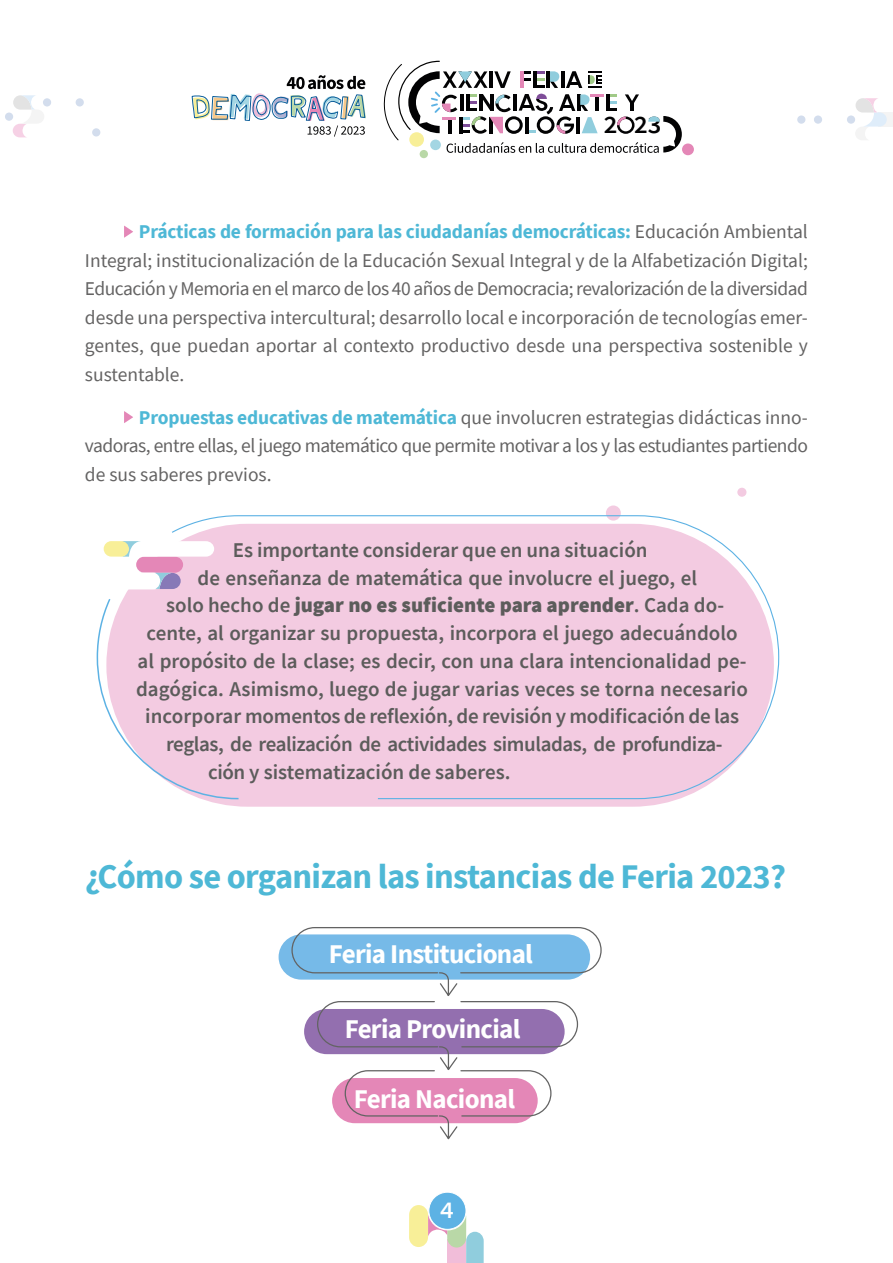
<style>
.page{position:relative;width:893px;height:1263px;background:#fff}
.page>*{position:absolute;margin:0;border:0;box-sizing:border-box;transform-origin:0 0}
.t1{font:700 34.5px "Source Sans Pro";letter-spacing:-.02em;color:#4eb8d6}
.t2{font:700 27px "Source Sans Pro";letter-spacing:-.025em;color:#fff}
.t3{font:600 25.5px "Source Sans Pro";color:#020203;scale:1.04 1}
.t4{font:600 24px "Source Code Pro";color:#fff}
.t5{font:600 21px "Source Sans Pro";color:#5c5c5b}
.t6{font:600 21px "Source Sans Pro";letter-spacing:-.02em;color:#5c5c5b}
.t7{font:900 21px "Source Sans Pro";color:#5c5c5b}
.t8{font:19.5px/28.5px "Source Sans Pro";color:#646363;text-align:justify}
.s1{font-weight:700;color:#4eb8d6}
.s2{font-weight:600}
</style>
<div class="page">
<div style="left:429px;top:1192px;width:37px;height:37px;background:#5db2e4;border-radius:50%"></div>
<div style="left:428px;top:1192px;width:38px;height:38px;border:1px solid #fff;border-radius:50%"></div>
<svg style="left:409px;top:1205px;width:75px;height:58px"></svg>
<div style="left:279px;top:934px;width:311px;height:45px;background:#76bae8;border-radius:23px"></div>
<div style="left:606px;top:505px;width:15px;height:16px;background:#f3cbe1;border-radius:50%"></div>
<svg style="left:124px;top:225px;width:9px;height:13px"></svg>
<svg style="left:124px;top:411px;width:9px;height:12px"></svg>
<div style="left:682px;top:143px;width:12px;height:12px;background:#e487b7;border-radius:50%"></div>
<div style="left:420px;top:150px;width:8px;height:8px;background:#b9d8a7;border-radius:50%"></div>
<svg style="left:383px;top:60px;width:299px;height:93px"></svg>
<svg style="left:191px;top:75px;width:175px;height:62px"></svg>
<div style="left:737px;top:488px;width:9px;height:9px;background:#f3cbe1;border-radius:50%"></div>
<div style="left:304px;top:1009px;width:261px;height:45px;background:#936faf;border-radius:23px"></div>
<svg style="left:316px;top:973px;width:263px;height:167px"></svg>
<div style="left:291px;top:927px;width:311px;height:46px;border:1px solid #636363;border-radius:23px"></div>
<svg style="left:171px;top:515px;width:609px;height:285px;background:#f2cfe3"></svg>
<svg style="left:96px;top:597px;width:144px;height:203px"></svg>
<svg style="left:103px;top:541px;width:111px;height:48px"></svg>
<svg style="left:13px;top:95px;width:31px;height:42px"></svg>
<div style="left:43px;top:98px;width:8px;height:9px;background:#d3dded;border-radius:50%"></div>
<div style="left:5px;top:113px;width:8px;height:8px;background:#d3dded;border-radius:50%"></div>
<div style="left:92px;top:128px;width:8px;height:9px;background:#d3dded;border-radius:50%"></div>
<svg style="left:855px;top:98px;width:38px;height:42px"></svg>
<div style="left:76px;top:98px;width:8px;height:9px;background:#d3dded;border-radius:50%"></div>
<div style="left:797px;top:115px;width:8px;height:9px;background:#d3dded;border-radius:50%"></div>
<div style="left:814px;top:115px;width:8px;height:9px;background:#d3dded;border-radius:50%"></div>
<div style="left:847px;top:115px;width:8px;height:9px;background:#d3dded;border-radius:50%"></div>
<h3 class="t3" style="left:604px;top:108px;width:57px">2 23</h3>
<p class="t8" style="left:85px;top:217px;width:725px;text-indent:54px"><span class="s1">Prácticas de formación para las ciudadanías democráticas:</span> Educación Ambiental Integral; institucionalización de la Educación Sexual Integral y de la Alfabetización Digital; Educación y Memoria en el marco de los 40 años de Democracia; revalorización de la diversidad desde una perspectiva intercultural; desarrollo local e incorporación de tecnologías emer&shy;gentes, que puedan aportar al contexto productivo desde una perspectiva sostenible y sustentable.</p>
<p class="t8" style="left:85px;top:403px;width:724px;text-indent:54px"><span class="s1">Propuestas educativas de matemática</span> que involucren estrategias didácticas inno&shy;vadoras, entre ellas, el juego matemático que permite motivar a los y las estudiantes partiendo de sus saberes previos.</p>
<p class="t5" style="left:233px;top:536px;width:416px">Es importante considerar que en una situación</p>
<p class="t5" style="left:198px;top:564px;width:501px">de enseñanza de matemática que involucre el juego, el</p>
<p class="t7" style="left:166px;top:591px;width:559px"><span class="s2">solo hecho de</span> jugar no es suficiente para aprender<span class="s2">. Cada do-</span></p>
<p class="t5" style="left:147px;top:619px;width:592px">cente, al organizar su propuesta, incorpora el juego adecuándolo</p>
<p class="t5" style="left:138px;top:647px;width:610px">al propósito de la clase; es decir, con una clara intencionalidad pe-</p>
<p class="t5" style="left:136px;top:675px;width:613px">dagógica. Asimismo, luego de jugar varias veces se torna necesario</p>
<p class="t5" style="left:145px;top:702px;width:596px">incorporar momentos de reflexión, de revisión y modificación de las</p>
<p class="t6" style="left:166px;top:730px;width:558px">reglas, de realización de actividades simuladas, de profundiza-</p>
<p class="t5" style="left:208px;top:758px;width:304px">ción y sistematización de saberes.</p>
<h1 class="t1" style="left:85px;top:853px;width:703px">¿Cómo se organizan las instancias de Feria 2023?</h1>
<h2 class="t2" style="left:329px;top:936px;width:206px">Feria Institucional</h2>
<h2 class="t2" style="left:345px;top:1011px;width:177px">Feria Provincial</h2>
<h2 class="t2" style="left:354px;top:1080px;width:163px">Feria Nacional</h2>
<p class="t4" style="left:440px;top:1192px;width:16px">4</p>
</div>
